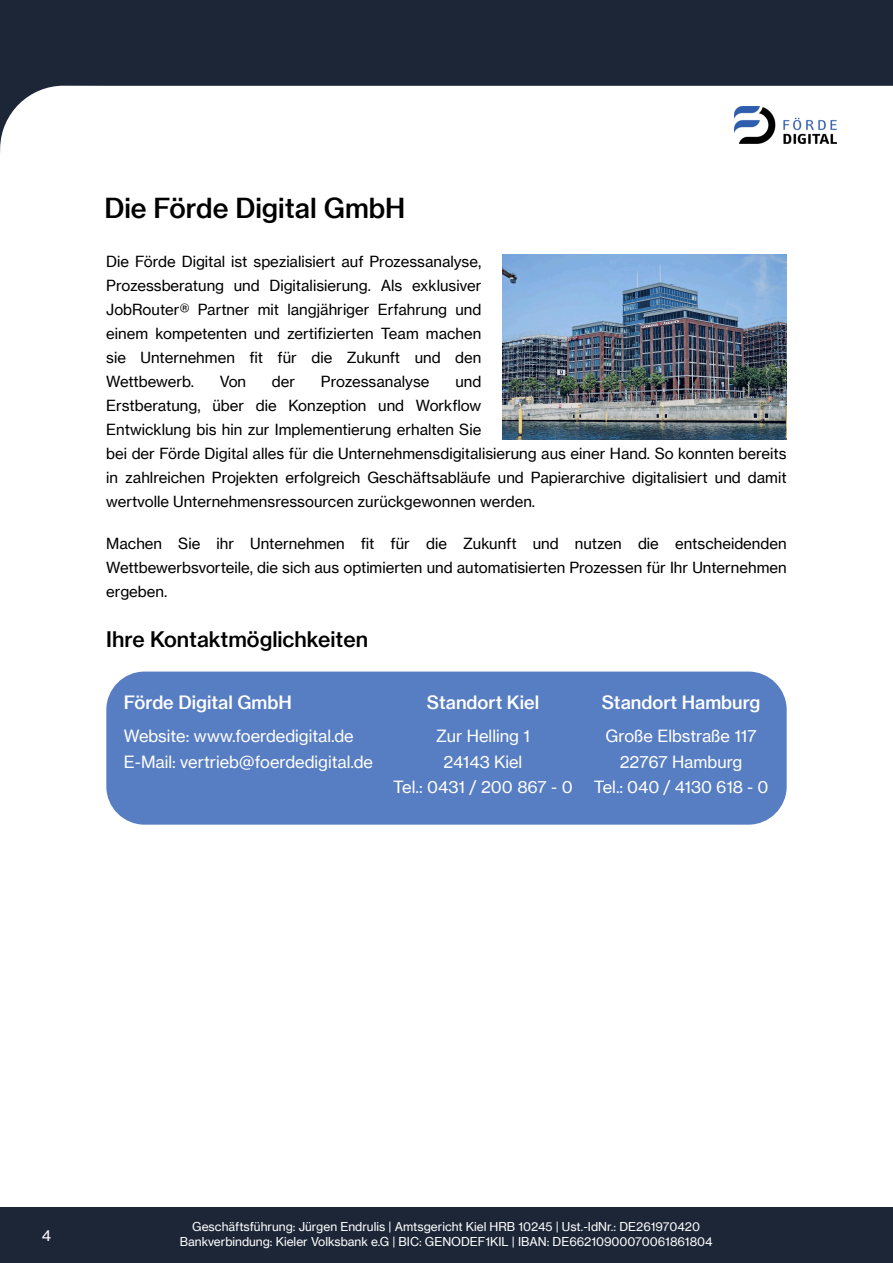
<style>
.page{position:relative;width:893px;height:1263px;background:#fff}
.page>*{position:absolute;margin:0;border:0;box-sizing:border-box;transform-origin:0 0}
.t1{font:27px "N Haas Grotesk TX Pro 65 Md";color:#000}
.t2{font:21px "N Haas Grotesk TX Pro 65 Md";color:#000}
.t3{font:18px "N Haas Grotesk TX Pro 65 Md";color:#fff}
.t4{font:16.5px "N Haas Grotesk TX Pro 55 Rg";color:#fff}
.t5{font:15px "N Haas Grotesk TX Pro 55 Rg";color:#000}
.t6{font:15px "N Haas Grotesk TX Pro 55 Rg";color:#fff}
.t7{font:12px "N Haas Grotesk TX Pro 55 Rg";color:#fff}
</style>
<div class="page">
<svg style="left:0;top:0;width:893px;height:152px;fill:#1d2637"></svg>
<div style="left:0;top:1208px;width:893px;height:55px;background:#1d2637"></div>
<div style="left:106px;top:671px;width:681px;height:154px;background:#577dc2;border-radius:38px"></div>
<img style="left:503px;top:255px;width:284px;height:184px">
<img style="left:735px;top:106px;width:101px;height:37px">
<p class="t1" style="left:104px;top:197px;width:302px">Die Förde Digital GmbH</p>
<p class="t5" style="left:106px;top:256px;width:377px">Die Förde Digital ist spezialisiert auf Prozessanalyse,</p>
<p class="t5" style="left:106px;top:280px;width:377px">Prozessberatung und Digitalisierung. Als exklusiver</p>
<p class="t5" style="left:106px;top:304px;width:377px">JobRouter® Partner mit langjähriger Erfahrung und</p>
<p class="t5" style="left:106px;top:328px;width:377px">einem kompetenten und zertifizierten Team machen</p>
<p class="t5" style="left:106px;top:352px;width:377px">sie Unternehmen fit für die Zukunft und den</p>
<p class="t5" style="left:106px;top:376px;width:89px">Wettbewerb.</p>
<p class="t5" style="left:220px;top:376px;width:28px">Von</p>
<p class="t5" style="left:272px;top:376px;width:25px">der</p>
<p class="t5" style="left:321px;top:376px;width:110px">Prozessanalyse</p>
<p class="t5" style="left:455px;top:376px;width:27px">und</p>
<p class="t5" style="left:106px;top:400px;width:377px">Erstberatung, über die Konzeption und Workflow</p>
<p class="t5" style="left:106px;top:424px;width:377px">Entwicklung bis hin zur Implementierung erhalten Sie</p>
<p class="t5" style="left:106px;top:448px;width:682px">bei der Förde Digital alles für die Unternehmensdigitalisierung aus einer Hand. So konnten bereits</p>
<p class="t5" style="left:106px;top:472px;width:682px">in zahlreichen Projekten erfolgreich Geschäftsabläufe und Papierarchive digitalisiert und damit</p>
<p class="t5" style="left:106px;top:496px;width:430px">wertvolle Unternehmensressourcen zurückgewonnen werden.</p>
<p class="t5" style="left:106px;top:538px;width:682px">Machen Sie ihr Unternehmen fit für die Zukunft und nutzen die entscheidenden</p>
<p class="t5" style="left:106px;top:562px;width:682px">Wettbewerbsvorteile, die sich aus optimierten und automatisierten Prozessen für Ihr Unternehmen</p>
<p class="t5" style="left:106px;top:586px;width:62px">ergeben.</p>
<p class="t2" style="left:106px;top:630px;width:263px">Ihre Kontaktmöglichkeiten</p>
<p class="t3" style="left:124px;top:695px;width:169px">Förde Digital GmbH</p>
<p class="t4" style="left:124px;top:729px;width:231px">Website: www.foerdedigital.de</p>
<p class="t4" style="left:124px;top:755px;width:251px">E-Mail: vertrieb@foerdedigital.de</p>
<p class="t3" style="left:427px;top:695px;width:114px">Standort Kiel</p>
<p class="t4" style="left:436px;top:729px;width:95px">Zur Helling 1</p>
<p class="t4" style="left:444px;top:755px;width:80px">24143 Kiel</p>
<p class="t4" style="left:393px;top:780px;width:181px">Tel.: 0431 / 200 867 - 0</p>
<p class="t3" style="left:602px;top:695px;width:160px">Standort Hamburg</p>
<p class="t4" style="left:606px;top:729px;width:153px">Große Elbstraße 117</p>
<p class="t4" style="left:620px;top:755px;width:124px">22767 Hamburg</p>
<p class="t4" style="left:594px;top:780px;width:176px">Tel.: 040 / 4130 618 - 0</p>
<p class="t6" style="left:42px;top:1229px;width:11px">4</p>
<p class="t7" style="left:192px;top:1222px;width:509px">Geschäftsführung: Jürgen Endrulis | Amtsgericht Kiel HRB 10245 | Ust.-IdNr.: DE261970420</p>
<p class="t7" style="left:180px;top:1237px;width:534px">Bankverbindung: Kieler Volksbank e.G | BIC: GENODEF1KIL | IBAN: DE66210900070061861804</p>
</div>
